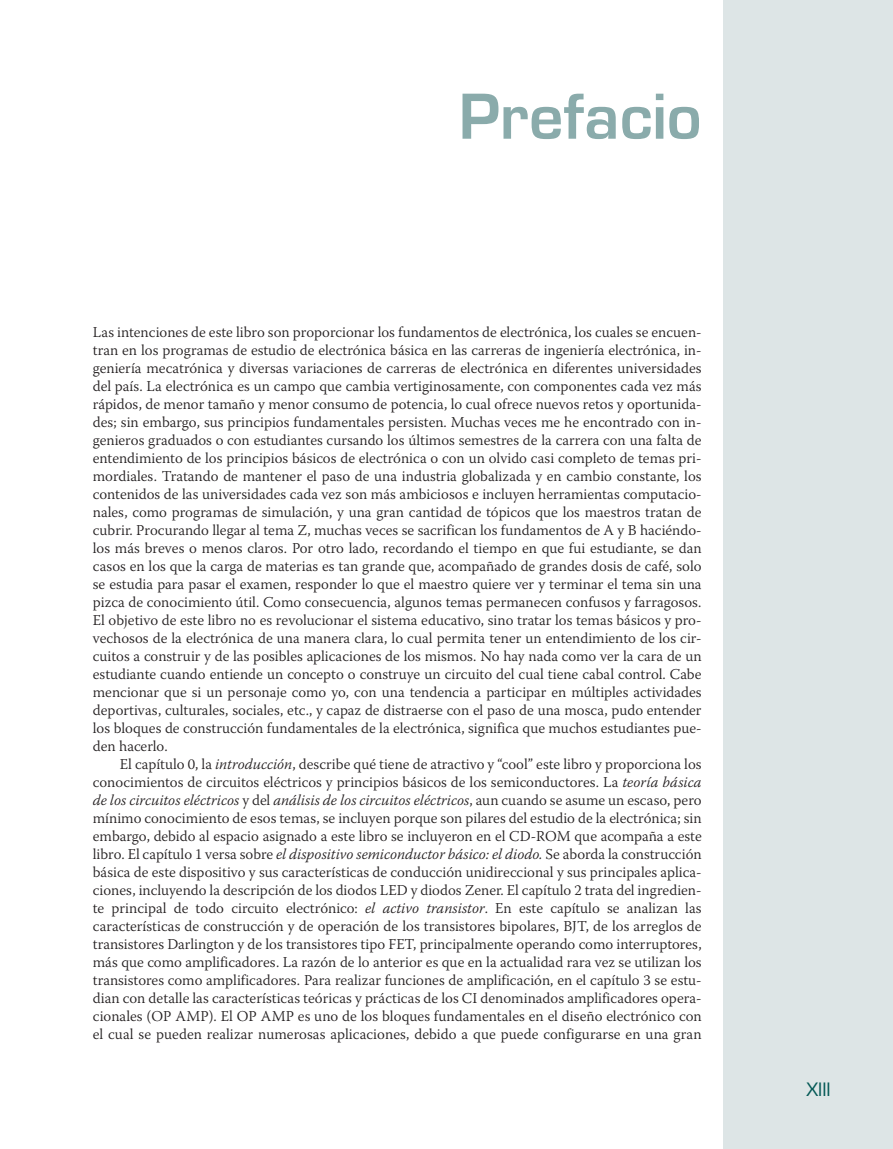
<style>
.page{position:relative;width:893px;height:1149px;background:#fff}
.page>*{position:absolute;margin:0;border:0;box-sizing:border-box;transform-origin:0 0}
.Capitulo{font:600 60px "Eurostile";color:#8aabab}
.t1{font:18px "Eurostile";color:#045956}
.Texto_s-sang{font:300 15px/18px "Warnock Pro";color:#231f20;text-align:justify}
.Texto{font:300 15px/18px "Warnock Pro";letter-spacing:.005em;color:#231f20;text-align:justify}
.s1{font-style:italic}
</style>
<div class="page">
<div style="left:723px;top:0;width:170px;height:1148px;background:#dde5e6"></div>
<p class="Capitulo" style="left:459px;top:79px;width:244px">Prefacio</p>
<p class="Texto_s-sang" style="left:93px;top:322px;width:610px">Las intenciones de este libro son proporcionar los fundamentos de electrónica, los cuales se encuen&shy;tran en los programas de estudio de electrónica básica en las carreras de ingeniería electrónica, in&shy;geniería mecatrónica y diversas variaciones de carreras de electrónica en diferentes universidades del país. La electrónica es un campo que cambia vertiginosamente, con componentes cada vez más rápidos, de menor tamaño y menor consumo de potencia, lo cual ofrece nuevos retos y oportunida&shy;des; sin embargo, sus principios fundamentales persisten. Muchas veces me he encontrado con in&shy;genieros graduados o con estudiantes cursando los últimos semestres de la carrera con una falta de entendimiento de los principios básicos de electrónica o con un olvido casi completo de temas pri&shy;mordiales. Tratando de mantener el paso de una industria globalizada y en cambio constante, los contenidos de las universidades cada vez son más ambiciosos e incluyen herramientas computacio&shy;nales, como programas de simulación, y una gran cantidad de tópicos que los maestros tratan de cubrir. Procurando llegar al tema Z, muchas veces se sacrifican los fundamentos de A y B haciéndo&shy;los más breves o menos claros. Por otro lado, recordando el tiempo en que fui estudiante, se dan casos en los que la carga de materias es tan grande que, acompañado de grandes dosis de café, solo se estudia para pasar el examen, responder lo que el maestro quiere ver y terminar el tema sin una pizca de conocimiento útil. Como consecuencia, algunos temas permanecen confusos y farragosos.<br>El objetivo de este libro no es revolucionar el sistema educativo, sino tratar los temas básicos y pro&shy;vechosos de la electrónica de una manera clara, lo cual permita tener un entendimiento de los cir&shy;cuitos a construir y de las posibles aplicaciones de los mismos. No hay nada como ver la cara de un estudiante cuando entiende un concepto o construye un circuito del cual tiene cabal control. Cabe mencionar que si un personaje como yo, con una tendencia a participar en múltiples actividades deportivas, culturales, sociales, etc., y capaz de distraerse con el paso de una mosca, pudo entender los bloques de construcción fundamentales de la electrónica, significa que muchos estudiantes pue&shy;den hacerlo.</p>
<p class="Texto" style="left:93px;top:754px;width:610px;text-indent:27px">El capítulo 0, la <span class="s1">introducción</span>, describe qué tiene de atractivo y “cool” este libro y proporciona los conocimientos de circuitos eléctricos y principios básicos de los semiconductores. La <span class="s1">teoría básica de los circuitos eléctricos</span> y del <span class="s1">análisis de los circuitos eléctricos</span>, aun cuando se asume un escaso, pero mínimo conocimiento de esos temas, se incluyen porque son pilares del estudio de la electrónica; sin embargo, debido al espacio asignado a este libro se incluyeron en el CD-ROM que acompaña a este libro. El capítulo 1 versa sobre <span class="s1">el dispositivo semiconductor básico: el diodo.</span> Se aborda la construcción básica de este dispositivo y sus características de conducción unidireccional y sus principales aplica&shy;ciones, incluyendo la descripción de los diodos LED y diodos Zener. El capítulo 2 trata del ingredien&shy;te principal de todo circuito electrónico: <span class="s1">el activo transistor</span>. En este capítulo se analizan las características de construcción y de operación de los transistores bipolares, BJT, de los arreglos de transistores Darlington y de los transistores tipo FET, principalmente operando como interruptores, más que como amplificadores. La razón de lo anterior es que en la actualidad rara vez se utilizan los transistores como amplificadores. Para realizar funciones de amplificación, en el capítulo 3 se estu&shy;dian con detalle las características teóricas y prácticas de los CI denominados amplificadores opera&shy;cionales (OP AMP). El OP AMP es uno de los bloques fundamentales en el diseño electrónico con el cual se pueden realizar numerosas aplicaciones, debido a que puede configurarse en una gran</p>
<p class="t1" style="left:806px;top:1078px;width:26px">XIII</p>
</div>
